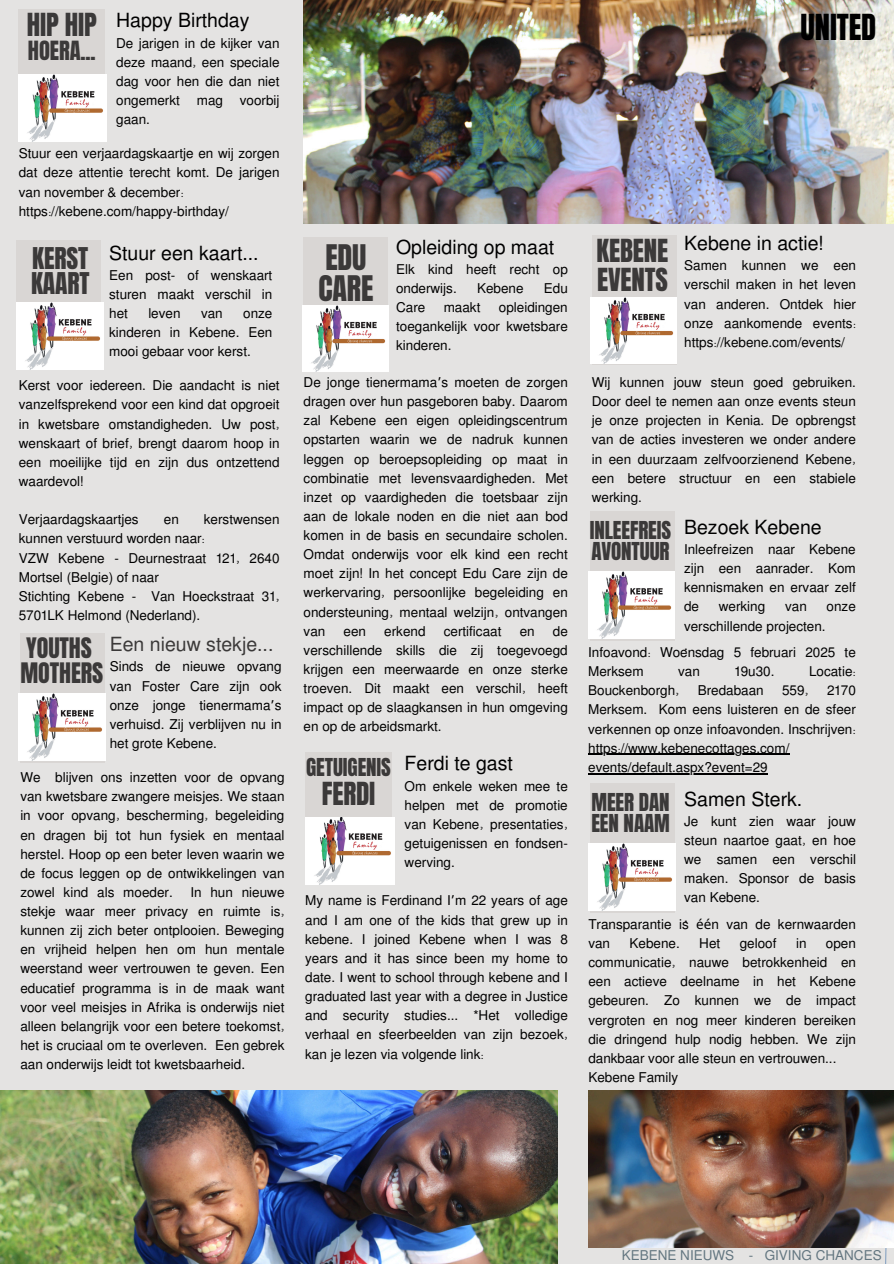
<style>
.page{position:relative;width:894px;height:1264px;background:#fff}
.page>*{position:absolute;margin:0;border:0;box-sizing:border-box;transform-origin:0 0}
.t1{font:30.45px "Anton";letter-spacing:-.005em;color:#000}
.t2{font:30px/31.5px "Anton";letter-spacing:-.005em;color:#3b3939}
.t3{font:27px/28.2px "Anton";letter-spacing:-.005em;color:#3b3939}
.t4{font:25.5px/25.8px "Anton";letter-spacing:-.005em;color:#3b3939}
.t5{font:24px/24.8px "Anton";letter-spacing:-.005em;color:#3b3939}
.t6{font:22.5px "Anton";letter-spacing:-.005em;color:#3b3939}
.t7{font:21px/21.3px "Anton";letter-spacing:-.005em;color:#3b3939}
.t8{font:19.5px "Mukti";color:#000}
.t9{font:19.5px "Mukti";color:#3b3939}
.t10{font:13.5px/19.2px "Mukti";color:#000;text-align:justify}
.t11{font:13.5px "Mukti";color:#637680}
.s1{font-family:"Noto Sans Gurmukhi"}
.s2{font-family:"Noto Sans"}
</style>
<div class="page">
<div style="left:0;top:0;width:893px;height:1263px;background:#e4e3e2"></div>
<img style="left:0;top:1090px;width:557px;height:173px">
<div style="left:303px;top:238px;width:85px;height:129px;background:#d9d6d4"></div>
<svg style="left:884px;top:1247px;width:2px;height:16px"></svg>
<div style="left:19px;top:9px;width:86px;height:129px;background:#d9d6d4"></div>
<img style="left:19px;top:75px;width:87px;height:66px">
<img style="left:302px;top:305px;width:86px;height:66px">
<div style="left:591px;top:235px;width:85px;height:130px;background:#d9d6d4"></div>
<img style="left:590px;top:297px;width:86px;height:67px">
<div style="left:20px;top:634px;width:85px;height:129px;background:#d9d6d4"></div>
<img style="left:19px;top:693px;width:86px;height:67px">
<img style="left:303px;top:0;width:590px;height:223px">
<div style="left:16px;top:240px;width:85px;height:129px;background:#d9d6d4"></div>
<img style="left:16px;top:303px;width:87px;height:66px">
<img style="left:588px;top:1090px;width:305px;height:157px">
<div style="left:589px;top:511px;width:85px;height:129px;background:#d9d6d4"></div>
<img style="left:588px;top:572px;width:86px;height:66px">
<div style="left:305px;top:752px;width:87px;height:129px;background:#d9d6d4"></div>
<img style="left:305px;top:817px;width:89px;height:67px">
<hr style="left:588px;top:753px;width:201px;height:2px;background:#000">
<hr style="left:588px;top:773px;width:179px;height:1px;background:#000">
<div style="left:589px;top:783px;width:85px;height:129px;background:#d9d6d4"></div>
<img style="left:588px;top:843px;width:86px;height:67px">
<p class="t3" style="left:27px;top:11px;width:72px">HIP HIP</p>
<p class="t6" style="left:28px;top:34px;width:69px">HOERA...</p>
<p class="t8" style="left:116px;top:7px;width:135px">Happy Birthday</p>
<p class="t10" style="left:116px;top:33px;width:165px">De jarigen in de kijker van deze maand, een speciale dag voor hen die dan niet ongemerkt mag voorbij gaan.</p>
<h1 class="t10" style="left:19px;top:143px;width:262px">Stuur een verjaardagskaartje en wij zorgen dat deze attentie terecht komt. De jarigen van november &amp; december:</h1>
<h1 class="t10" style="left:19px;top:201px;width:212px">https://kebene.com/happy-birthday/</h1>
<p class="t4" style="left:31px;top:245px;width:60px">KERST<br>KAART</p>
<p class="t8" style="left:109px;top:239px;width:151px">Stuur een kaart...</p>
<p class="t10" style="left:109px;top:265px;width:165px">Een post- of wenskaart sturen maakt verschil in het</p>
<p class="t10" style="left:148px;top:303px;width:34px">leven</p>
<p class="t10" style="left:201px;top:303px;width:23px">van</p>
<p class="t10" style="left:109px;top:303px;width:165px;text-indent:134px">onze kinderen in Kebene. Een mooi gebaar voor kerst.</p>
<h2 class="t10" style="left:19px;top:375px;width:262px">Kerst voor iedereen. Die aandacht is niet vanzelfsprekend voor een kind dat opgroeit in kwetsbare omstandigheden. Uw post, wenskaart of brief, brengt daarom hoop in een moeilijke tijd en zijn dus ontzettend waardevol!</h2>
<p class="t10" style="left:19px;top:509px;width:121px">Verjaardagskaartjes</p>
<p class="t10" style="left:164px;top:509px;width:16px">en</p>
<p class="t10" style="left:19px;top:509px;width:262px;text-indent:185px">kerstwensen kunnen verstuurd worden naar:</p>
<p class="t10" style="left:19px;top:547px;width:262px">VZW Kebene - Deurnestraat 121, 2640<br>Mortsel (Belgie) of naar</p>
<p class="t10" style="left:19px;top:585px;width:262px">Stichting Kebene - Van Hoeckstraat 31,<br>5701LK Helmond (Nederland).</p>
<p class="t5" style="left:20px;top:635px;width:84px">YOUTHS<br>MOTHERS</p>
<p class="t9" style="left:110px;top:630px;width:165px">Een nieuw stekje...</p>
<p class="t10" style="left:110px;top:656px;width:173px">Sinds de nieuwe opvang van Foster Care zijn ook onze jonge tienermama<span class="s1">’</span>s verhuisd. Zij verblijven nu in het grote Kebene.</p>
<p class="t10" style="left:20px;top:767px;width:266px">We blijven ons inzetten voor de opvang van kwetsbare zwangere meisjes. We staan in voor opvang, bescherming, begeleiding en dragen bij tot hun fysiek en mentaal herstel. Hoop op een beter leven waarin we de focus leggen op de ontwikkelingen van zowel kind als moeder.</p>
<p class="t10" style="left:20px;top:881px;width:266px;text-indent:170px">In hun nieuwe stekje waar meer privacy en ruimte is, kunnen zij zich beter ontplooien. Beweging en vrijheid helpen hen om hun mentale weerstand weer vertrouwen te geven. Een educatief programma is in de maak want voor veel meisjes in Afrika is onderwijs niet alleen belangrijk voor een betere toekomst, het is cruciaal om te overleven. Een gebrek aan onderwijs leidt tot kwetsbaarheid.</p>
<p class="t1" style="left:800px;top:5px;width:77px">UNITED</p>
<p class="t2" style="left:318px;top:242px;width:56px">EDU<br>CARE</p>
<p class="t8" style="left:396px;top:233px;width:160px">Opleiding op maat</p>
<p class="t10" style="left:396px;top:259px;width:173px">Elk kind heeft recht op onderwijs.</p>
<p class="t10" style="left:477px;top:278px;width:48px">Kebene</p>
<p class="t10" style="left:543px;top:278px;width:25px">Edu</p>
<p class="t10" style="left:396px;top:297px;width:31px">Care</p>
<p class="t10" style="left:443px;top:297px;width:38px">maakt</p>
<p class="t10" style="left:396px;top:297px;width:173px;text-indent:103px">opleidingen toegankelijk voor kwetsbare kinderen.</p>
<p class="t3" style="left:596px;top:237px;width:73px">KEBENE<br>EVENTS</p>
<p class="t8" style="left:684px;top:229px;width:141px">Kebene in actie!</p>
<h4 class="t10" style="left:684px;top:255px;width:173px">Samen kunnen we een verschil maken in het leven van anderen. Ontdek hier onze aankomende events: https://kebene.com/events/</h4>
<p class="t10" style="left:303px;top:372px;width:265px">De jonge tienermama<span class="s1">’</span>s moeten de zorgen dragen over hun pasgeboren baby. Daarom zal Kebene een eigen opleidingscentrum opstarten waarin we de nadruk kunnen leggen op beroepsopleiding op maat in combinatie met levensvaardigheden. Met inzet op vaardigheden die toetsbaar zijn aan de lokale noden en die niet aan bod komen in de basis en secundaire scholen.<br>Omdat onderwijs voor elk kind een recht moet zijn! In het concept Edu Care zijn de werkervaring, persoonlijke begeleiding en ondersteuning, mentaal welzijn, ontvangen van</p>
<p class="t10" style="left:591px;top:372px;width:265px">Wij kunnen jouw steun goed gebruiken.<br>Door deel te nemen aan onze events steun je onze projecten in Kenia. De opbrengst van de acties investeren we onder andere in een duurzaam zelfvoorzienend Kebene, een betere structuur en een stabiele werking.</p>
<p class="t8" style="left:684px;top:513px;width:139px">Bezoek Kebene</p>
<p class="t10" style="left:684px;top:539px;width:173px">Inleefreizen naar Kebene zijn een aanrader. Kom kennismaken en ervaar zelf de</p>
<h3 class="t7" style="left:589px;top:519px;width:83px">INLEEFREIS<br>AVONTUUR</h3>
<p class="t10" style="left:718px;top:596px;width:48px">werking</p>
<p class="t10" style="left:784px;top:596px;width:23px">van</p>
<p class="t10" style="left:826px;top:596px;width:31px">onze</p>
<p class="t10" style="left:684px;top:615px;width:143px">verschillende projecten.</p>
<p class="t10" style="left:684px;top:634px;width:5px">.</p>
<p class="t10" style="left:343px;top:620px;width:24px">een</p>
<p class="t10" style="left:384px;top:620px;width:43px">erkend</p>
<p class="t10" style="left:443px;top:620px;width:59px">certificaat</p>
<p class="t10" style="left:519px;top:620px;width:16px">en</p>
<p class="t10" style="left:303px;top:620px;width:265px;text-indent:249px">de verschillende skills die zij toegevoegd krijgen een meerwaarde en onze sterke troeven. Dit maakt een verschil, heeft impact op de slaagkansen in hun omgeving en op de arbeidsmarkt.</p>
<p class="t10" style="left:588px;top:642px;width:269px">Infoavond: Woensdag 5 februari 2025 te<br>Merksem</p>
<p class="t10" style="left:678px;top:661px;width:23px">van</p>
<p class="t10" style="left:734px;top:661px;width:41px">19u30.</p>
<p class="t10" style="left:808px;top:661px;width:48px">Locatie:</p>
<p class="t10" style="left:588px;top:680px;width:93px">Bouckenborgh,</p>
<p class="t10" style="left:697px;top:680px;width:67px">Bredabaan</p>
<p class="t10" style="left:781px;top:680px;width:28px">559,</p>
<p class="t10" style="left:588px;top:680px;width:269px;text-indent:239px">2170<br>Merksem. Kom eens luisteren en de sfeer verkennen op onze infoavonden. Inschrijven:</p>
<p class="t10" style="left:588px;top:737px;width:203px">https://www.kebenecottages.com/</p>
<p class="t10" style="left:588px;top:756px;width:181px">events/default.aspx?event=29</p>
<p class="t8" style="left:404px;top:749px;width:110px">Ferdi te gast</p>
<p class="t10" style="left:404px;top:775px;width:165px">Om enkele weken mee te helpen met de promotie van Kebene, presentaties, getuigenissen en fondsen&shy;werving.</p>
<p class="t7" style="left:306px;top:757px;width:86px">GETUIGENIS</p>
<p class="t3" style="left:321px;top:779px;width:55px">FERDI</p>
<p class="t8" style="left:684px;top:785px;width:120px">Samen Sterk.</p>
<h4 class="t10" style="left:684px;top:810px;width:173px">Je kunt zien waar jouw steun naartoe gaat, en hoe we samen een verschil maken. Sponsor de basis van Kebene.</h4>
<p class="t10" style="left:684px;top:906px;width:5px">.</p>
<p class="t7" style="left:591px;top:791px;width:80px">MEER DAN<br>EEN NAAM</p>
<h4 class="t10" style="left:305px;top:890px;width:264px">My name is Ferdinand I<span class="s1">’</span>m 22 years of age and I am one of the kids that grew up in kebene. I joined Kebene when I was 8 years and it has since been my home to date. I went to school through kebene and I graduated last year with a degree in Justice and security studies... *Het volledige verhaal en sfeerbeelden van zijn bezoek, kan je lezen via volgende link:</h4>
<p class="t10" style="left:588px;top:913px;width:269px">Transparantie is <span class="s2">éé</span>n van de kernwaarden van</p>
<p class="t10" style="left:629px;top:933px;width:52px">Kebene.</p>
<p class="t10" style="left:699px;top:933px;width:22px">Het</p>
<p class="t10" style="left:739px;top:933px;width:38px">geloof</p>
<p class="t10" style="left:795px;top:933px;width:12px">in</p>
<p class="t10" style="left:588px;top:933px;width:269px;text-indent:237px">open communicatie, nauwe betrokkenheid en een actieve deelname in het Kebene gebeuren. Zo kunnen we de impact vergroten en nog meer kinderen bereiken die dringend hulp nodig hebben. We zijn</p>
<p class="t10" style="left:588px;top:1047px;width:249px">dankbaar voor alle steun en vertrouwen...<br>Kebene Family</p>
<p class="t11" style="left:621px;top:1245px;width:114px">KEBENE NIEUWS</p>
<p class="t11" style="left:748px;top:1245px;width:134px">- GIVING CHANCES</p>
</div>
